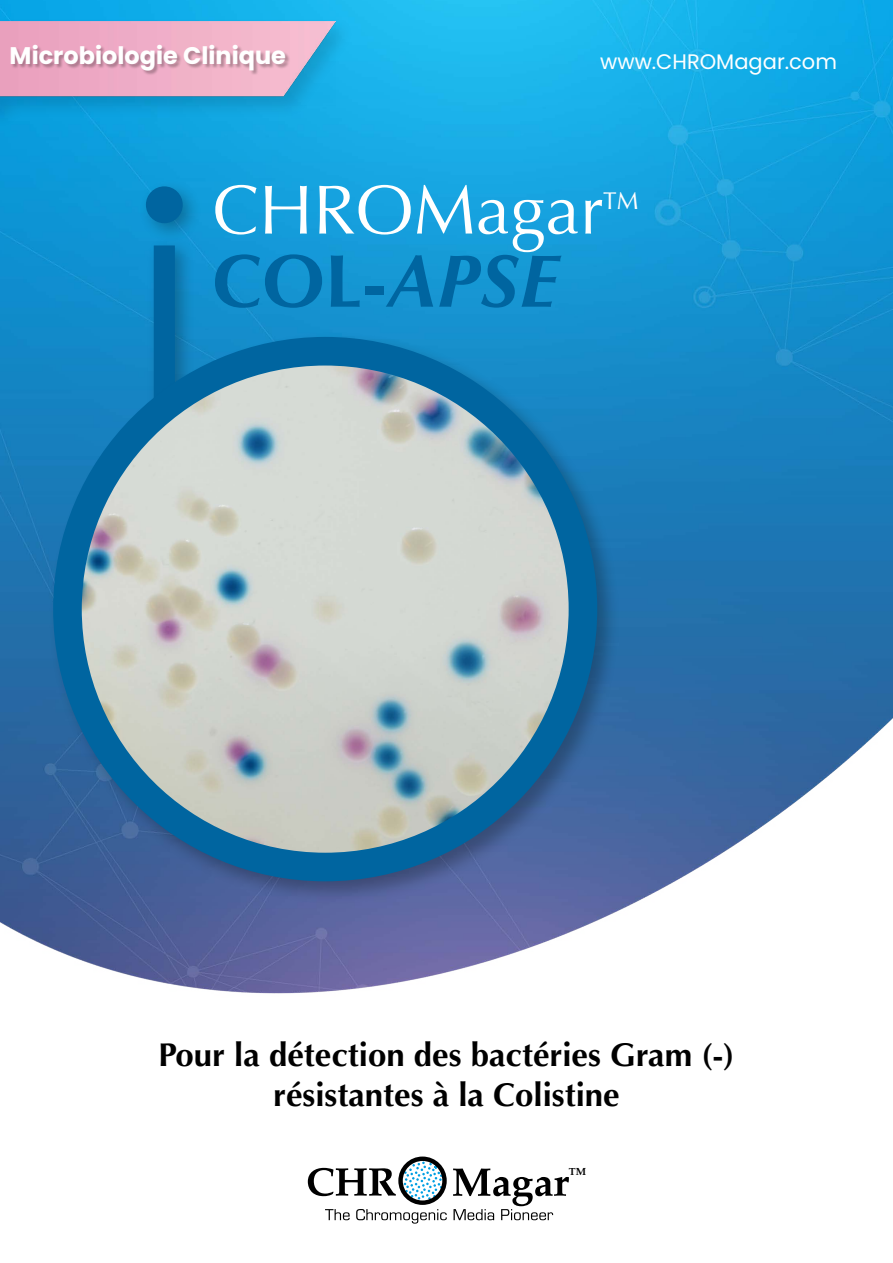
<style>
.page{position:relative;width:893px;height:1263px;background:#fff}
.page>*{position:absolute;margin:0;border:0;box-sizing:border-box;transform-origin:0 0}
.t1{font:700 74.85px "Optima";color:#0065a0}
.t2{font:69.6px "Optima";color:#fff}
.t3{font:700 33px/39.6px "Optima";color:#000;text-align:center}
.t4{font:24.3px "Optima";color:#fff}
.t5{font:700 24px "Poppins";color:#fff}
.t6{font:21px "Poppins";color:#fff}
.t7{font:700 10.35px "Palatino";color:#000}
.s1{font-style:italic}
</style>
<div class="page">
<img style="left:0;top:0;width:893px;height:1224px">
<svg style="left:404px;top:1161px;width:38px;height:39px"></svg>
<div style="left:398px;top:1156px;width:49px;height:49px;border:4px solid #000;border-radius:50%"></div>
<svg style="left:308px;top:1168px;width:88px;height:28px"></svg>
<svg style="left:325px;top:1209px;width:25px;height:11px"></svg>
<svg style="left:356px;top:1209px;width:91px;height:14px"></svg>
<svg style="left:453px;top:1168px;width:116px;height:52px"></svg>
<div style="left:0;top:16px;width:356px;height:113px;background:#000;opacity:.13"></div>
<img style="left:0;top:21px;width:335px;height:85px">
<div style="left:11px;top:46px;width:280px;height:30px;background:#000;opacity:.27"></div>
<div style="left:146px;top:237px;width:49px;height:199px;background:#000;opacity:.27"></div>
<div style="left:154px;top:245px;width:21px;height:171px;background:#0065a0"></div>
<div style="left:138px;top:179px;width:64px;height:64px;background:#000;opacity:.27"></div>
<div style="left:147px;top:187px;width:35px;height:35px;background:#0065a0;border-radius:50%"></div>
<div style="left:146px;top:186px;width:37px;height:37px;border:2px solid #0065a0;border-radius:50%"></div>
<div style="left:48px;top:332px;width:572px;height:572px;background:#000;opacity:.27"></div>
<img style="left:67px;top:360px;width:514px;height:507px">
<div style="left:53px;top:337px;width:544px;height:544px;border:29px solid #0065a0;border-radius:50%"></div>
<p class="t5" style="left:10px;top:42px;width:278px">Microbiologie Clinique</p>
<p class="t6" style="left:600px;top:49px;width:238px">www.CHROMagar.com</p>
<h2 class="t2" style="left:212px;top:170px;width:392px">CHROMagar</h2>
<p class="t4" style="left:603px;top:187px;width:37px">TM</p>
<h1 class="t1" style="left:212px;top:238px;width:347px">COL-<span class="s1">APSE</span></h1>
<p class="t3" style="left:159px;top:1036px;width:577px">Pour la détection des bactéries Gram (-) résistantes à la Colistine</p>
<p class="t7" style="left:569px;top:1163px;width:19px">TM</p>
</div>
